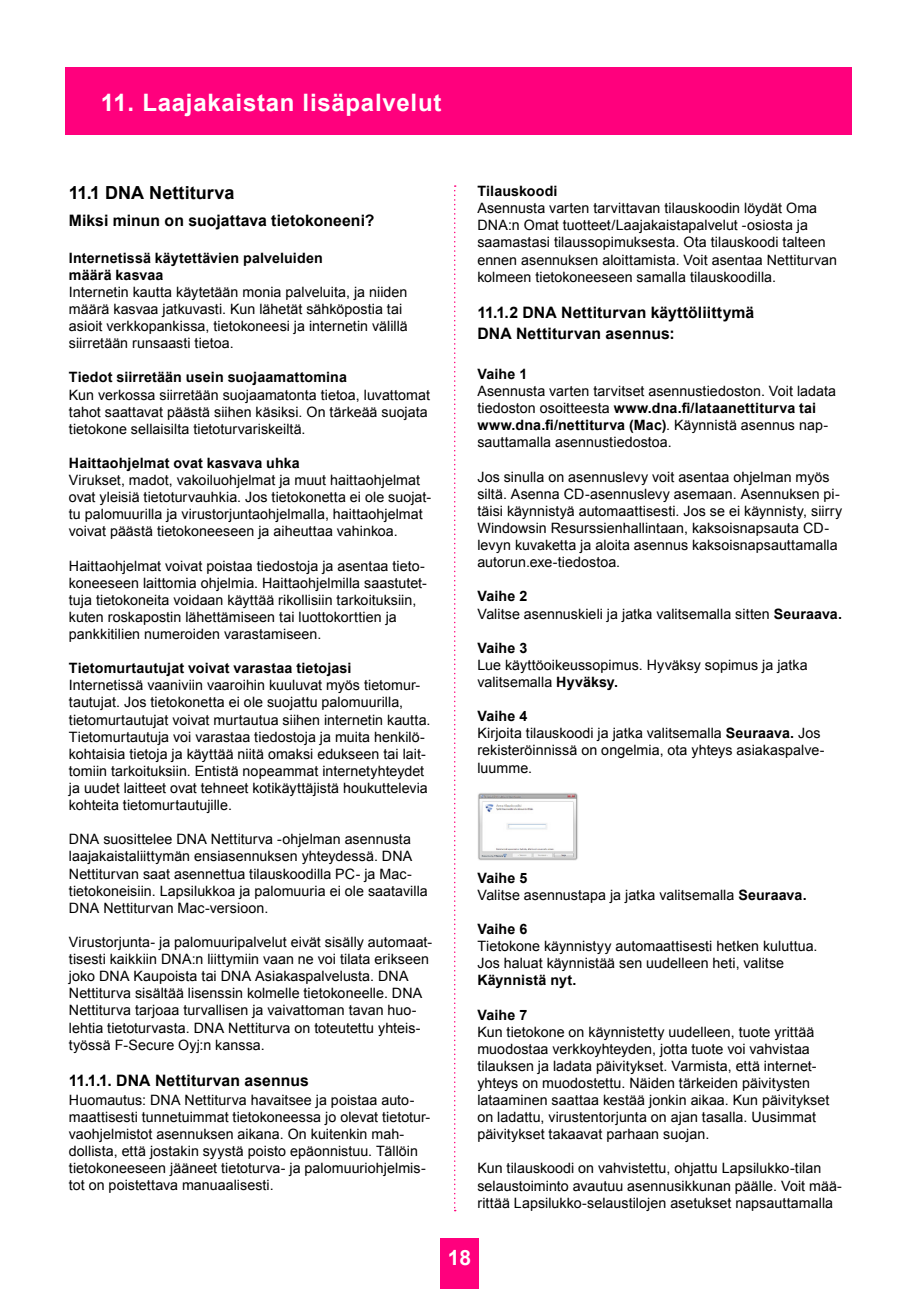
<style>
.page{position:relative;width:919px;height:1289px;background:#fff}
.page>*{position:absolute;margin:0;border:0;box-sizing:border-box;transform-origin:0 0}
.t1{font:700 24px "Arial";letter-spacing:.03em;color:#fff}
.t2{font:700 21px "Arial";color:#fff}
.t3{font:700 18px "Arial";color:#000}
.t4{font:700 15.75px/21px "Arial";letter-spacing:.005em;color:#000}
.t5{font:14.25px/17.1px "Arial";letter-spacing:.005em;color:#000}
.t6{font:700 14.25px/17.1px "Arial";letter-spacing:.01em;color:#000}
.s1{font-weight:700}
</style>
<div class="page">
<div style="left:66px;top:67px;width:785px;height:68px;background:#ff007d"></div>
<div style="left:440px;top:1237px;width:38px;height:51px;background:#ff007d"></div>
<img style="left:478px;top:793px;width:100px;height:67px">
<svg style="left:454px;top:185px;width:1px;height:1026px"></svg>
<h1 class="t1" style="left:101px;top:86px;width:342px">11. Laajakaistan lisäpalvelut</h1>
<p class="t3" style="left:69px;top:180px;width:167px">11.1 DNA Nettiturva</p>
<p class="t4" style="left:69px;top:211px;width:307px">Miksi minun on suojattava tietokoneeni?</p>
<p class="t6" style="left:69px;top:249px;width:255px">Internetissä käytettävien palveluiden määrä kasvaa</p>
<p class="t5" style="left:69px;top:283px;width:340px">Internetin kautta käytetään monia palveluita, ja niiden määrä kasvaa jatkuvasti. Kun lähetät sähköpostia tai asioit verkkopankissa, tietokoneesi ja internetin välillä siirretään runsaasti tietoa.</p>
<p class="t6" style="left:69px;top:369px;width:280px">Tiedot siirretään usein suojaamattomina</p>
<p class="t5" style="left:69px;top:386px;width:362px">Kun verkossa siirretään suojaamatonta tietoa, luvattomat tahot saattavat päästä siihen käsiksi. On tärkeää suojata tietokone sellaisilta tietoturvariskeiltä.</p>
<p class="t6" style="left:69px;top:455px;width:232px">Haittaohjelmat ovat kasvava uhka</p>
<p class="t5" style="left:69px;top:471px;width:364px">Virukset, madot, vakoiluohjelmat ja muut haittaohjelmat ovat yleisiä tietoturvauhkia. Jos tietokonetta ei ole suojat&shy;tu palomuurilla ja virustorjuntaohjelmalla, haittaohjelmat voivat päästä tietokoneeseen ja aiheuttaa vahinkoa.</p>
<p class="t5" style="left:69px;top:557px;width:359px">Haittaohjelmat voivat poistaa tiedostoja ja asentaa tieto&shy;koneeseen laittomia ohjelmia. Haittaohjelmilla saastutet&shy;tuja tietokoneita voidaan käyttää rikollisiin tarkoituksiin, kuten roskapostin lähettämiseen tai luottokorttien ja pankkitilien numeroiden varastamiseen.</p>
<p class="t6" style="left:69px;top:660px;width:284px">Tietomurtautujat voivat varastaa tietojasi</p>
<p class="t5" style="left:69px;top:677px;width:363px">Internetissä vaaniviin vaaroihin kuuluvat myös tietomur&shy;tautujat. Jos tietokonetta ei ole suojattu palomuurilla, tietomurtautujat voivat murtautua siihen internetin kautta.<br>Tietomurtautuja voi varastaa tiedostoja ja muita henkilö&shy;kohtaisia tietoja ja käyttää niitä omaksi edukseen tai lait&shy;tomiin tarkoituksiin. Entistä nopeammat internetyhteydet ja uudet laitteet ovat tehneet kotikäyttäjistä houkuttelevia kohteita tietomurtautujille.</p>
<p class="t5" style="left:69px;top:831px;width:360px">DNA suosittelee DNA Nettiturva -ohjelman asennusta laajakaistaliittymän ensiasennuksen yhteydessä. DNA Nettiturvan saat asennettua tilauskoodilla PC- ja Mac&shy;tietokoneisiin. Lapsilukkoa ja palomuuria ei ole saatavilla DNA Nettiturvan Mac-versioon.</p>
<p class="t5" style="left:69px;top:933px;width:365px">Virustorjunta- ja palomuuripalvelut eivät sisälly automaat&shy;tisesti kaikkiin DNA:n liittymiin vaan ne voi tilata erikseen joko DNA Kaupoista tai DNA Asiakaspalvelusta. DNA Nettiturva sisältää lisenssin kolmelle tietokoneelle. DNA Nettiturva tarjoaa turvallisen ja vaivattoman tavan huo&shy;lehtia tietoturvasta. DNA Nettiturva on toteutettu yhteis&shy;työssä F-Secure Oyj:n kanssa.</p>
<p class="t4" style="left:69px;top:1070px;width:241px">11.1.1. DNA Nettiturvan asennus</p>
<p class="t5" style="left:69px;top:1091px;width:363px">Huomautus: DNA Nettiturva havaitsee ja poistaa auto&shy;maattisesti tunnetuimmat tietokoneessa jo olevat tietotur&shy;vaohjelmistot asennuksen aikana. On kuitenkin mah&shy;dollista, että jostakin syystä poisto epäonnistuu. Tällöin tietokoneeseen jääneet tietoturva- ja palomuuriohjelmis&shy;tot on poistettava manuaalisesti.</p>
<p class="t6" style="left:477px;top:183px;width:82px">Tilauskoodi</p>
<p class="t5" style="left:477px;top:200px;width:361px">Asennusta varten tarvittavan tilauskoodin löydät Oma DNA:n Omat tuotteet/Laajakaistapalvelut -osiosta ja saamastasi tilaussopimuksesta. Ota tilauskoodi talteen ennen asennuksen aloittamista. Voit asentaa Nettiturvan kolmeen tietokoneeseen samalla tilauskoodilla.</p>
<p class="t4" style="left:477px;top:302px;width:278px">11.1.2 DNA Nettiturvan käyttöliittymä<br>DNA Nettiturvan asennus:</p>
<p class="t6" style="left:477px;top:366px;width:51px">Vaihe 1</p>
<p class="t5" style="left:477px;top:383px;width:360px">Asennusta varten tarvitset asennustiedoston. Voit ladata tiedoston osoitteesta <span class="s1">www.dna.fi/lataanettiturva tai www.dna.fi/nettiturva (Mac)</span>. Käynnistä asennus nap&shy;sauttamalla asennustiedostoa.</p>
<p class="t5" style="left:477px;top:468px;width:366px">Jos sinulla on asennuslevy voit asentaa ohjelman myös siltä. Asenna CD-asennuslevy asemaan. Asennuksen pi&shy;täisi käynnistyä automaattisesti. Jos se ei käynnisty, siirry Windowsin Resurssienhallintaan, kaksoisnapsauta CD&shy;levyn kuvaketta ja aloita asennus kaksoisnapsauttamalla autorun.exe-tiedostoa.</p>
<p class="t5" style="left:477px;top:588px;width:366px"><span class="s1">Vaihe 2<br></span>Valitse asennuskieli ja jatka valitsemalla sitten <span class="s1">Seuraava.</span></p>
<p class="t6" style="left:477px;top:639px;width:51px">Vaihe 3</p>
<p class="t5" style="left:477px;top:656px;width:332px">Lue käyttöoikeussopimus. Hyväksy sopimus ja jatka valitsemalla <span class="s1">Hyväksy.</span></p>
<p class="t5" style="left:477px;top:707px;width:348px"><span class="s1">Vaihe 4<br></span>Kirjoita tilauskoodi ja jatka valitsemalla <span class="s1">Seuraava.</span> Jos rekisteröinnissä on ongelmia, ota yhteys asiakaspalve&shy;luumme.</p>
<p class="t5" style="left:477px;top:869px;width:331px"><span class="s1">Vaihe 5<br></span>Valitse asennustapa ja jatka valitsemalla <span class="s1">Seuraava.</span></p>
<p class="t6" style="left:477px;top:920px;width:51px">Vaihe 6</p>
<p class="t5" style="left:477px;top:937px;width:342px">Tietokone käynnistyy automaattisesti hetken kuluttua.<br>Jos haluat käynnistää sen uudelleen heti, valitse</p>
<p class="t6" style="left:477px;top:972px;width:101px">Käynnistä nyt.</p>
<p class="t6" style="left:477px;top:1006px;width:51px">Vaihe 7</p>
<p class="t5" style="left:477px;top:1023px;width:353px">Kun tietokone on käynnistetty uudelleen, tuote yrittää muodostaa verkkoyhteyden, jotta tuote voi vahvistaa tilauksen ja ladata päivitykset. Varmista, että internet&shy;yhteys on muodostettu. Näiden tärkeiden päivitysten lataaminen saattaa kestää jonkin aikaa. Kun päivitykset on ladattu, virustentorjunta on ajan tasalla. Uusimmat päivitykset takaavat parhaan suojan.</p>
<p class="t5" style="left:477px;top:1160px;width:366px">Kun tilauskoodi on vahvistettu, ohjattu Lapsilukko-tilan selaustoiminto avautuu asennusikkunan päälle. Voit mää&shy;rittää Lapsilukko-selaustilojen asetukset napsauttamalla</p>
<h2 class="t2" style="left:448px;top:1243px;width:25px">18</h2>
</div>
